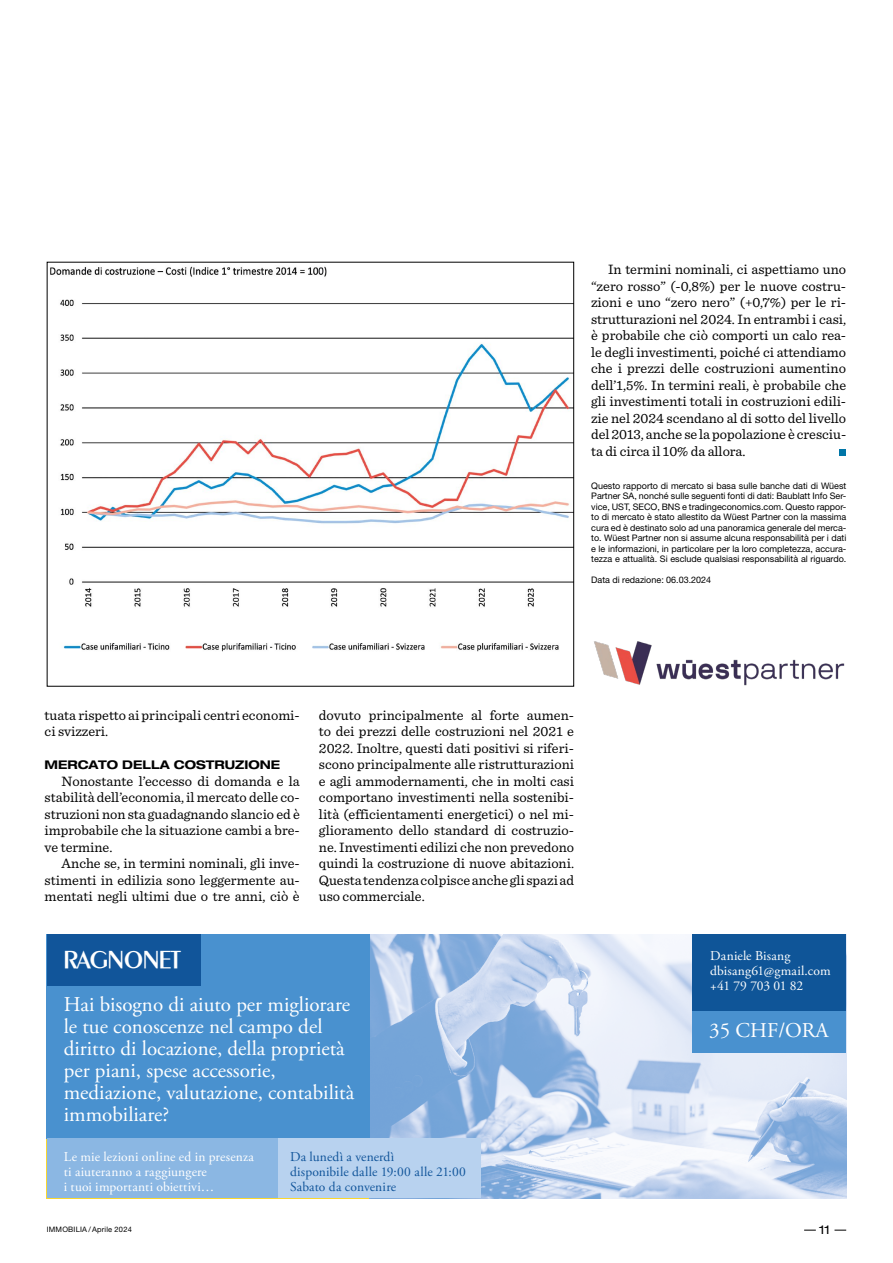
<style>
.page{position:relative;width:893px;height:1263px;background:#fff}
.page>*{position:absolute;margin:0;border:0;box-sizing:border-box;transform-origin:0 0}
.t1{font:500 25.5px "Peinaud";color:#fff}
.t2{font:21px/22px "Adobe Garamond Pro";color:#fff}
.t3{font:14.25px/16.5px "Sentinel";color:#000;text-align:justify}
.t4{font:13.5px/15px "Adobe Garamond Pro";letter-spacing:.015em;color:#fff}
.t5{font:13.5px/15px "Adobe Garamond Pro";letter-spacing:.01em;color:#11559a}
.t6{font:700 expanded 12px "Helvetica Neue LT Std";color:#000}
.t7{font:expanded 12px "Helvetica Neue LT Std";color:#000}
.t8{font:9px/10.5px "Helvetica Neue LT Std";color:#000;text-align:justify}
.t9{font:7.5px "Helvetica Neue LT Std";letter-spacing:.025em;color:#000}
</style>
<div class="page">
<svg style="left:804px;top:1230px;width:12px;height:1px"></svg>
<svg style="left:834px;top:1230px;width:12px;height:1px"></svg>
<img style="left:370px;top:934px;width:476px;height:264px">
<div style="left:47px;top:934px;width:323px;height:204px;background:#4991cf"></div>
<div style="left:47px;top:934px;width:154px;height:51px;background:#11559a"></div>
<div style="left:277px;top:1138px;width:203px;height:60px;background:#b8d2ef"></div>
<div style="left:692px;top:934px;width:154px;height:77px;background:#0f5598"></div>
<div style="left:692px;top:1011px;width:154px;height:41px;background:#4991cf"></div>
<div style="left:47px;top:1138px;width:230px;height:60px;background:#8bb7e3"></div>
<img style="left:50px;top:266px;width:522px;height:386px">
<img style="left:594px;top:641px;width:251px;height:45px">
<div style="left:840px;top:449px;width:6px;height:7px;background:#0076a8"></div>
<p class="t3" style="left:591px;top:260px;width:257px;text-indent:17px">In termini nominali, ci aspettiamo uno “zero rosso” (-0,8%) per le nuove costru&shy;zioni e uno “zero nero” (+0,7%) per le ri&shy;strutturazioni nel 2024. In entrambi i casi, è probabile che ciò comporti un calo rea&shy;le degli investimenti, poiché ci attendiamo che i prezzi delle costruzioni aumentino dell’1,5%. In termini reali, è probabile che gli investimenti totali in costruzioni edili&shy;zie nel 2024 scendano al di sotto del livello del 2013, anche se la popolazione è cresciu&shy;ta di circa il 10% da allora.</p>
<p class="t8" style="left:591px;top:480px;width:257px">Questo rapporto di mercato si basa sulle banche dati di Wüest Partner SA, nonché sulle seguenti fonti di dati: Baublatt Info Ser&shy;vice, UST, SECO, BNS e tradingeconomics.com. Questo rappor&shy;to di mercato è stato allestito da Wüest Partner con la massima cura ed è destinato solo ad una panoramica generale del merca&shy;to. Wüest Partner non si assume alcuna responsabilità per i dati e le informazioni, in particolare per la loro completezza, accura&shy;tezza e attualità. Si esclude qualsiasi responsabilità al riguardo.</p>
<p class="t8" style="left:591px;top:575px;width:121px">Data di redazione: 06.03.2024</p>
<p class="t3" style="left:45px;top:706px;width:257px">tuata rispetto ai principali centri economi&shy;ci svizzeri.</p>
<p class="t6" style="left:45px;top:757px;width:237px">MERCATO DELLA COSTRUZIONE</p>
<p class="t3" style="left:45px;top:772px;width:257px;text-indent:17px">Nonostante l’eccesso di domanda e la stabilità dell’economia, il mercato delle co&shy;struzioni non sta guadagnando slancio ed è improbabile che la situazione cambi a bre&shy;ve termine.</p>
<p class="t3" style="left:45px;top:854px;width:257px;text-indent:17px">Anche se, in termini nominali, gli inve&shy;stimenti in edilizia sono leggermente au&shy;mentati negli ultimi due o tre anni, ciò è</p>
<h1 class="t1" style="left:64px;top:944px;width:118px">RAGNONET</h1>
<p class="t3" style="left:319px;top:706px;width:257px">dovuto principalmente al forte aumen&shy;to dei prezzi delle costruzioni nel 2021 e 2022. Inoltre, questi dati positivi si riferi&shy;scono principalmente alle ristrutturazioni e agli ammodernamenti, che in molti casi comportano investimenti nella sostenibi&shy;lità (efficientamenti energetici) o nel mi&shy;glioramento dello standard di costruzio&shy;ne. Investimenti edilizi che non prevedono quindi la costruzione di nuove abitazioni.<br>Questa tendenza colpisce anche gli spazi ad uso commerciale.</p>
<h2 class="t2" style="left:64px;top:994px;width:292px">Hai bisogno di aiuto per migliorare le tue conoscenze nel campo del diritto di locazione, della proprietà per piani, spese accessorie, mediazione, valutazione, contabilità immobiliare?</h2>
<p class="t4" style="left:64px;top:1149px;width:192px">Le mie lezioni online ed in presenza ti aiuteranno a raggiungere<br>i tuoi importanti obiettivi…</p>
<p class="t5" style="left:290px;top:1149px;width:178px">Da lunedì a venerdì<br>disponibile dalle 19:00 alle 21:00<br>Sabato da convenire</p>
<p class="t4" style="left:710px;top:949px;width:122px">Daniele Bisang dbisang61@gmail.com +41 79 703 01 82</p>
<h2 class="t2" style="left:709px;top:1020px;width:121px">35 CHF/ORA</h2>
<p class="t9" style="left:47px;top:1225px;width:87px">IMMOBILIA / Aprile 2024</p>
<p class="t7" style="left:820px;top:1222px;width:12px">11</p>
</div>
